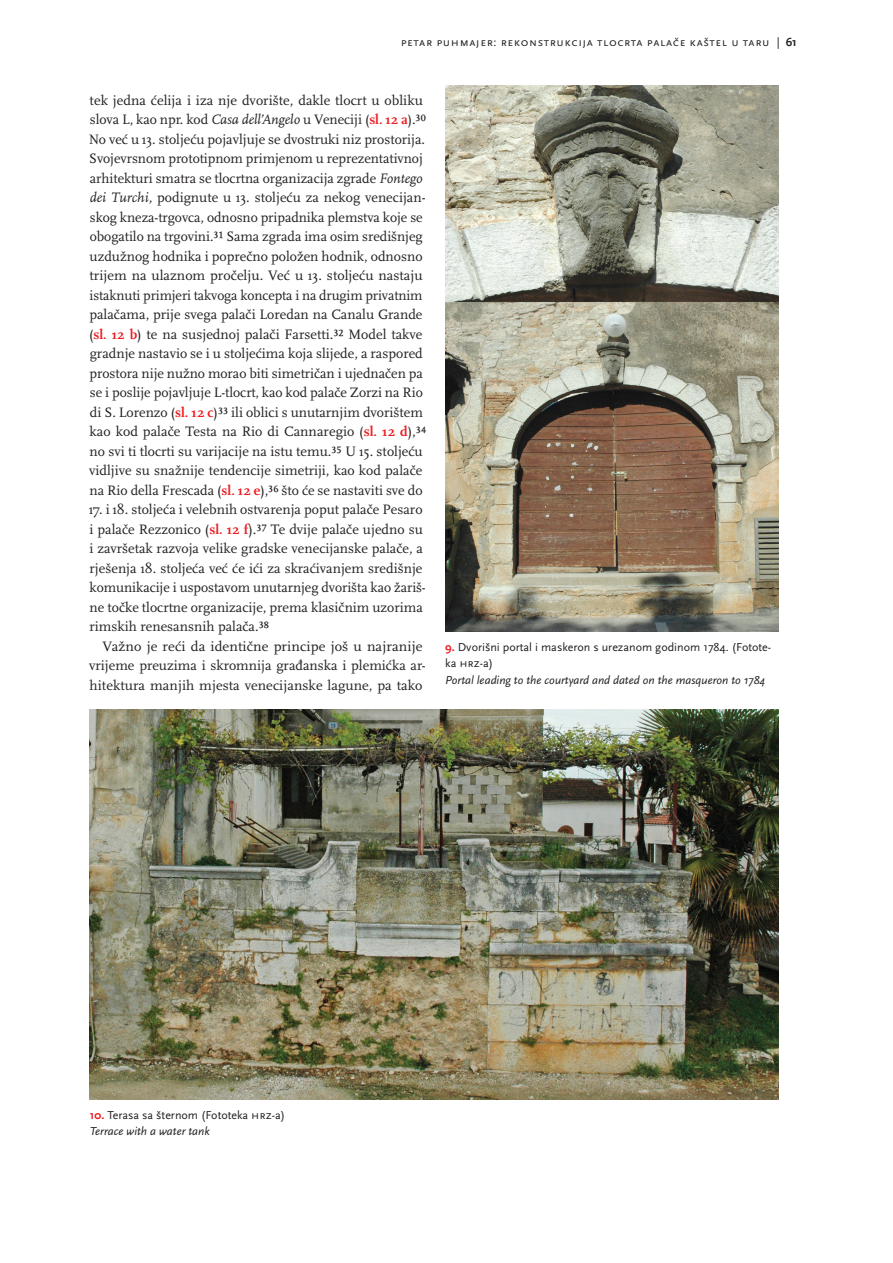
<style>
.page{position:relative;width:893px;height:1263px;background:#fff}
.page>*{position:absolute;margin:0;border:0;box-sizing:border-box;transform-origin:0 0}
.t1{font:14.25px/19.5px "Scala Pro";color:#231f20}
.t2{font:12px/16.5px "Scala Sans Pro";color:#231f20}
.t3{font:italic 12px "Scala Sans Pro";color:#231f20}
.t4{font:12px "Scala Sans Pro";letter-spacing:.05em;color:#231f20}
.s1{font-weight:700}
.s2{font-style:italic}
.s3{font-weight:700;color:#ee1d23}
</style>
<div class="page">
<img style="left:445px;top:85px;width:333px;height:546px">
<img style="left:90px;top:709px;width:688px;height:390px">
<p class="t4" style="left:401px;top:35px;width:398px">Petar Pu hmajer: Rekonstru kcija tlocrta palače Kaštel u Taru | <span class="s1">61</span></p>
<p class="t1" style="left:89px;top:90px;width:339px">tek jedna ćelija i iza nje dvorište, dakle tlocrt u obliku slova L, kao npr. kod <span class="s2">Casa dell’Angelo</span> u Veneciji (<span class="s3">sl. 12 a</span>).30<br>No već u 13. stoljeću pojavljuje se dvostruki niz prostorija.<br>Svojevrsnom prototipnom primjenom u reprezentativnoj arhitekturi smatra se tlocrtna organizacija zgrade <span class="s2">Fontego dei Turchi,</span> podignute u 13. stoljeću za nekog venecijan&shy;skog kneza-trgovca, odnosno pripadnika plemstva koje se obogatilo na trgovini.31 Sama zgrada ima osim središnjeg uzdužnog hodnika i poprečno položen hodnik, odnosno trijem na ulaznom pročelju. Već u 13. stoljeću nastaju istaknuti primjeri takvoga koncepta i na drugim privatnim palačama, prije svega palači Loredan na Canalu Grande (<span class="s3">sl. 12 b</span>) te na susjednoj palači Farsetti.32 Model takve gradnje nastavio se i u stoljećima koja slijede, a raspored prostora nije nužno morao biti simetričan i ujednačen pa se i poslije pojavljuje L-tlocrt, kao kod palače Zorzi na Rio di S. Lorenzo (<span class="s3">sl. 12 c</span>)33 ili oblici s unutarnjim dvorištem kao kod palače Testa na Rio di Cannaregio (<span class="s3">sl. 12 d</span>),34 no svi ti tlocrti su varijacije na istu temu.35 U 15. stoljeću vidljive su snažnije tendencije simetriji, kao kod palače na Rio della Frescada (<span class="s3">sl. 12 e</span>),36 što će se nastaviti sve do</p>
<p class="t1" style="left:89px;top:500px;width:338px">17. i 18. stoljeća i velebnih ostvarenja poput palače Pesaro i palače Rezzonico (<span class="s3">sl. 12 f</span>).37 Te dvije palače ujedno su i završetak razvoja velike gradske venecijanske palače, a rješenja 18. stoljeća već će ići za skraćivanjem središnje komunikacije i uspostavom unutarnjeg dvorišta kao žariš&shy;ne točke tlocrtne organizacije, prema klasičnim uzorima rimskih renesansnih palača.38</p>
<p class="t1" style="left:89px;top:636px;width:338px;text-indent:13px">Važno je reći da identične principe još u najranije vrijeme preuzima i skromnija građanska i plemićka ar&shy;hitektura manjih mjesta venecijanske lagune, pa tako</p>
<p class="t2" style="left:445px;top:638px;width:327px"><span class="s3">9.</span> Dvorišni portal i maskeron s urezanom godinom 1784. (Fotote&shy;ka HRZ-a)</p>
<p class="t3" style="left:445px;top:673px;width:321px">Portal leading to the courtyard and dated on the masqueron to 1784</p>
<p class="t2" style="left:90px;top:1106px;width:197px"><span class="s3">10.</span> Terasa sa šternom (Fototeka HRZ-a)<br><span class="s2">Terrace with a water tank</span></p>
</div>
